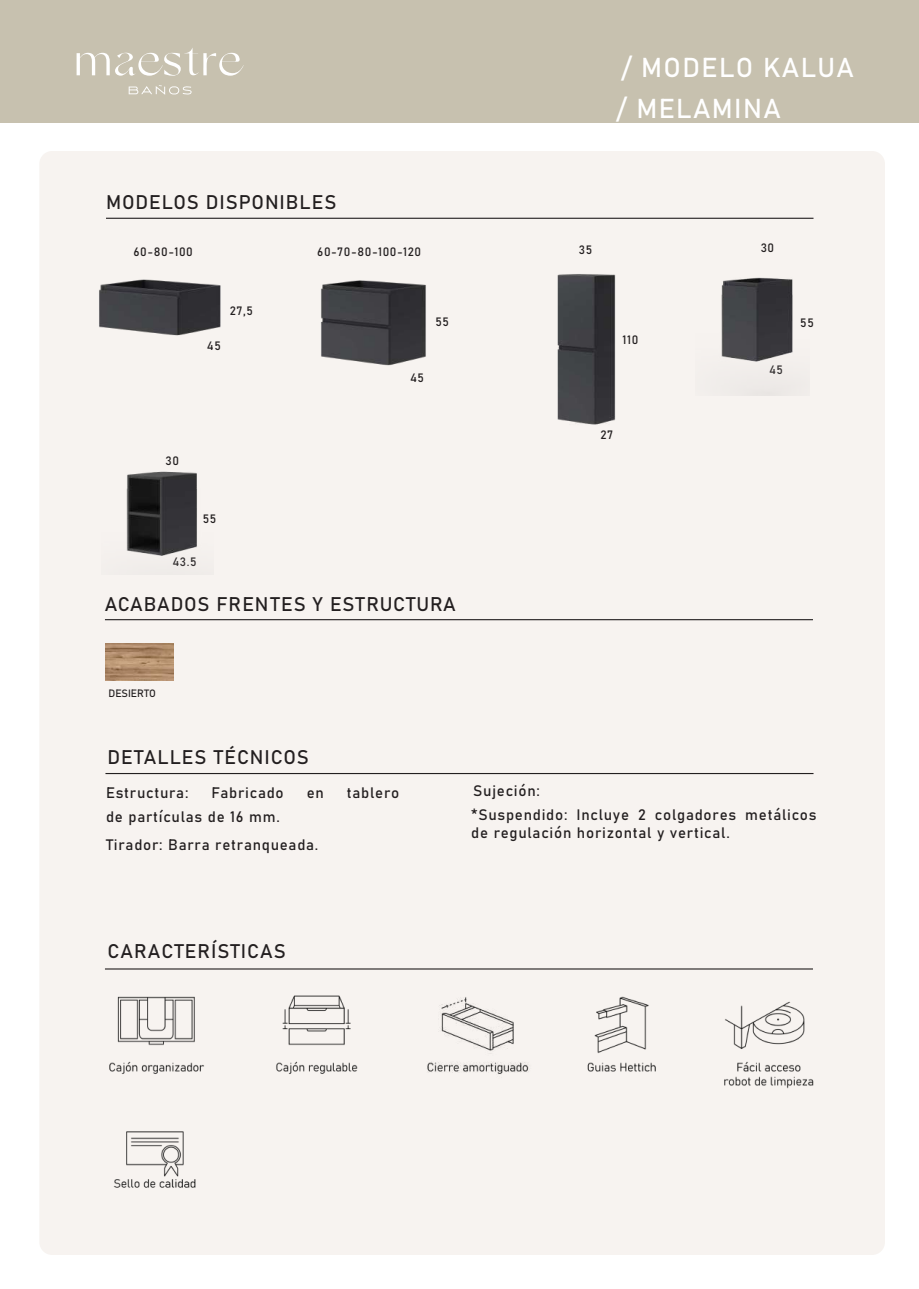
<style>
.page{position:relative;width:919px;height:1289px;background:#fff}
.page>*{position:absolute;margin:0;border:0;box-sizing:border-box;transform-origin:0 0}
.t1{font:27px "Bahnschrift";letter-spacing:.05em;color:#fff}
.t2{font:19.5px "Bahnschrift";letter-spacing:.05em;color:#231f20}
.t3{font:15px/23.1px "Bahnschrift";letter-spacing:.05em;color:#231f20}
.t4{font:12px "Bahnschrift";letter-spacing:.05em;color:#231f20}
.t5{font:10.5px "Bahnschrift";color:#231f20}
</style>
<div class="page">
<div style="left:0;top:0;width:918px;height:123px;background:#c7c1af"></div>
<svg style="left:77px;top:48px;width:167px;height:28px"></svg>
<svg style="left:129px;top:85px;width:62px;height:10px"></svg>
<div style="left:39px;top:151px;width:845px;height:1103px;background:#f7f3f0;border-radius:13px"></div>
<hr style="left:105px;top:968px;width:707px;height:1px;background:#231f20">
<hr style="left:106px;top:218px;width:707px;height:1px;background:#231f20">
<hr style="left:105px;top:773px;width:708px;height:1px;background:#231f20">
<img style="left:99px;top:279px;width:122px;height:57px">
<img style="left:109px;top:996px;width:95px;height:78px">
<img style="left:276px;top:995px;width:82px;height:79px">
<img style="left:427px;top:997px;width:102px;height:77px">
<img style="left:587px;top:996px;width:69px;height:76px">
<img style="left:724px;top:1001px;width:90px;height:88px">
<img style="left:113px;top:1131px;width:83px;height:57px">
<hr style="left:105px;top:619px;width:707px;height:1px;background:#231f20">
<img style="left:321px;top:280px;width:105px;height:86px">
<img style="left:557px;top:274px;width:59px;height:151px">
<img style="left:721px;top:277px;width:72px;height:119px">
<img style="left:126px;top:471px;width:71px;height:85px">
<img style="left:106px;top:643px;width:68px;height:37px">
<h1 class="t1" style="left:621px;top:47px;width:234px">/ MODELO KALUA</h1>
<h2 class="t2" style="left:106px;top:187px;width:232px">MODELOS DISPONIBLES</h2>
<h1 class="t1" style="left:616px;top:88px;width:166px">/ MELAMINA</h1>
<p class="t4" style="left:133px;top:242px;width:61px">60-80-100</p>
<p class="t4" style="left:317px;top:242px;width:105px">60-70-80-100-120</p>
<p class="t4" style="left:760px;top:239px;width:15px">30</p>
<p class="t4" style="left:579px;top:241px;width:15px">35</p>
<p class="t4" style="left:207px;top:336px;width:15px">45</p>
<p class="t4" style="left:230px;top:301px;width:25px">27,5</p>
<p class="t4" style="left:166px;top:452px;width:15px">30</p>
<p class="t4" style="left:203px;top:510px;width:15px">55</p>
<p class="t4" style="left:172px;top:552px;width:26px">43.5</p>
<p class="t4" style="left:435px;top:312px;width:15px">55</p>
<p class="t4" style="left:410px;top:369px;width:15px">45</p>
<h2 class="t2" style="left:105px;top:589px;width:352px">ACABADOS FRENTES Y ESTRUCTURA</h2>
<p class="t4" style="left:622px;top:331px;width:17px">110</p>
<p class="t4" style="left:600px;top:425px;width:14px">27</p>
<p class="t4" style="left:769px;top:360px;width:15px">45</p>
<p class="t4" style="left:800px;top:313px;width:15px">55</p>
<p class="t5" style="left:108px;top:685px;width:49px">DESIERTO</p>
<h2 class="t2" style="left:107px;top:742px;width:203px">DETALLES TÉCNICOS</h2>
<p class="t3" style="left:106px;top:780px;width:84px">Estructura:</p>
<p class="t3" style="left:211px;top:780px;width:74px">Fabricado</p>
<p class="t3" style="left:307px;top:780px;width:19px">en</p>
<p class="t3" style="left:347px;top:780px;width:54px">tablero</p>
<p class="t3" style="left:106px;top:801px;width:214px;line-height:28.5px">de partículas de 16 mm.<br>Tirador: Barra retranqueada.</p>
<h2 class="t2" style="left:107px;top:936px;width:180px">CARACTERÍSTICAS</h2>
<p class="t3" style="left:471px;top:778px;width:347px">Sujeción:<br>*Suspendido: Incluye 2 colgadores metálicos</p>
<p class="t3" style="left:471px;top:819px;width:260px">de regulación horizontal y vertical.</p>
</div>
